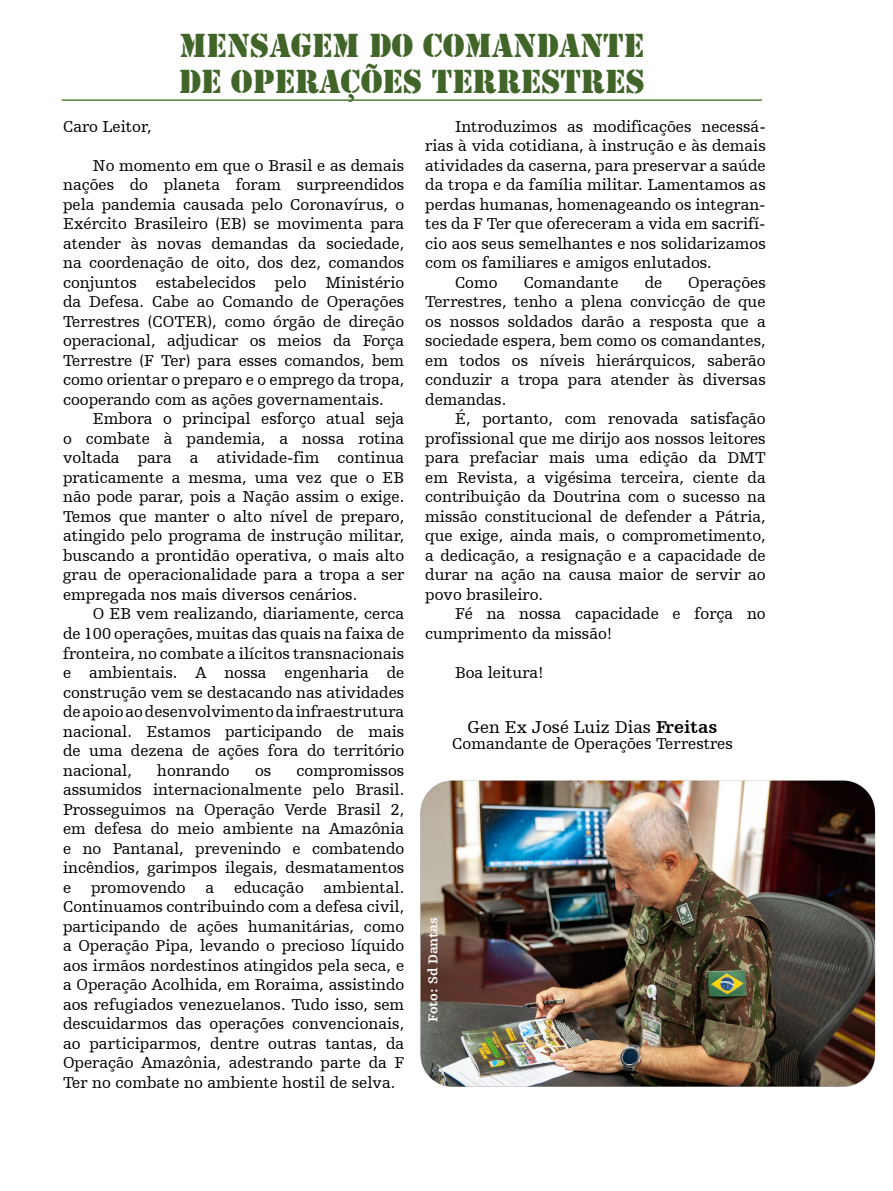
<style>
.page{position:relative;width:893px;height:1191px;background:#fff}
.page>*{position:absolute;margin:0;border:0;box-sizing:border-box;transform-origin:0 0}
.t1{font:34.5px/36px "Army";color:#416529}
.t2{font:18px "Humanist Slabserif 712 BT";color:#000}
.t3{font:16.5px/19.5px "Humanist Slabserif 712 BT";color:#000;text-align:justify}
.t4{font:700 13.5px "Humanist Slabserif 712 BT";color:#fff}
.s1{font-weight:700}
</style>
<div class="page">
<hr style="left:62px;top:99px;width:700px;height:2px;background:#518036">
<img style="left:421px;top:780px;width:455px;height:307px">
<h1 class="t1" style="left:179px;top:28px;width:467px">MENSAGEM DO COMANDANTE<br>DE OPERAÇÕES TERRESTRES</h1>
<p class="t3" style="left:63px;top:116px;width:90px">Caro Leitor,</p>
<p class="t3" style="left:63px;top:155px;width:343px;text-indent:30px">No momento em que o Brasil e as demais nações do planeta foram surpreendidos pela pandemia causada pelo Coronavírus, o Exército Brasileiro (EB) se movimenta para atender às novas demandas da sociedade, na coordenação de oito, dos dez, comandos conjuntos estabelecidos pelo Ministério da Defesa. Cabe ao Comando de Operações Terrestres (COTER), como órgão de direção operacional, adjudicar os meios da Força Terrestre (F Ter) para esses comandos, bem como orientar o preparo e o emprego da tropa, cooperando com as ações governamentais.</p>
<p class="t3" style="left:63px;top:409px;width:343px;text-indent:30px">Embora o principal esforço atual seja o combate à pandemia, a nossa rotina voltada para a atividade-fim continua praticamente a mesma, uma vez que o EB não pode parar, pois a Nação assim o exige.<br>Temos que manter o alto nível de preparo, atingido pelo programa de instrução militar, buscando a prontidão operativa, o mais alto grau de operacionalidade para a tropa a ser empregada nos mais diversos cenários.</p>
<p class="t3" style="left:63px;top:604px;width:343px;text-indent:30px">O EB vem realizando, diariamente, cerca de 100 operações, muitas das quais na faixa de fronteira, no combate a ilícitos transnacionais e ambientais. A nossa engenharia de construção vem se destacando nas atividades de apoio ao desenvolvimento da infraestrutura nacional. Estamos participando de mais de uma dezena de ações fora do território nacional,</p>
<p class="t3" style="left:63px;top:760px;width:343px;text-indent:233px">compromissos assumidos internacionalmente pelo Brasil.<br>Prosseguimos na Operação Verde Brasil 2, em defesa do meio ambiente na Amazônia e no Pantanal, prevenindo e combatendo incêndios, garimpos ilegais, desmatamentos e promovendo a educação ambiental.<br>Continuamos contribuindo com a defesa civil, participando de ações humanitárias, como a Operação Pipa, levando o precioso líquido aos irmãos nordestinos atingidos pela seca, e a Operação Acolhida, em Roraima, assistindo aos refugiados venezuelanos. Tudo isso, sem descuidarmos das operações convencionais, ao participarmos, dentre outras tantas, da Operação Amazônia, adestrando parte da F Ter no combate no ambiente hostil de selva.</p>
<p class="t3" style="left:157px;top:760px;width:74px">honrando</p>
<p class="t3" style="left:255px;top:760px;width:18px">os</p>
<p class="t3" style="left:455px;top:116px;width:312px">Introduzimos as modificações necessá-</p>
<p class="t3" style="left:425px;top:136px;width:342px">rias à vida cotidiana, à instrução e às demais</p>
<p class="t3" style="left:425px;top:155px;width:342px">atividades da caserna, para preservar a saúde</p>
<p class="t3" style="left:425px;top:175px;width:342px">da tropa e da família militar. Lamentamos as</p>
<p class="t3" style="left:425px;top:194px;width:342px">perdas humanas, homenageando os integran-</p>
<p class="t3" style="left:425px;top:214px;width:342px">tes da F Ter que ofereceram a vida em sacrifí-</p>
<p class="t3" style="left:425px;top:233px;width:342px">cio aos seus semelhantes e nos solidarizamos</p>
<p class="t3" style="left:425px;top:253px;width:288px">com os familiares e amigos enlutados.</p>
<p class="t3" style="left:455px;top:272px;width:44px">Como</p>
<p class="t3" style="left:524px;top:272px;width:96px">Comandante</p>
<p class="t3" style="left:645px;top:272px;width:19px">de</p>
<p class="t3" style="left:425px;top:272px;width:342px;text-indent:263px">Operações Terrestres, tenho a plena convicção de que os nossos soldados darão a resposta que a sociedade espera, bem como os comandantes, em todos os níveis hierárquicos, saberão conduzir a tropa para atender às diversas demandas.</p>
<p class="t3" style="left:425px;top:409px;width:342px;text-indent:30px">É, portanto, com renovada satisfação profissional que me dirijo aos nossos leitores para prefaciar mais uma edição da DMT em Revista, a vigésima terceira, ciente da contribuição da Doutrina com o sucesso na missão constitucional de defender a Pátria, que exige, ainda mais, o comprometimento, a dedicação, a resignação e a capacidade de durar na ação na causa maior de servir ao povo brasileiro.</p>
<p class="t3" style="left:425px;top:604px;width:342px;text-indent:30px">Fé na nossa capacidade e força no cumprimento da missão!</p>
<p class="t3" style="left:455px;top:662px;width:90px">Boa leitura!</p>
<p class="t2" style="left:468px;top:715px;width:251px">Gen Ex José Luiz Dias <span class="s1">Freitas</span></p>
<p class="t3" style="left:452px;top:733px;width:282px">Comandante de Operações Terrestres</p>
<p class="t4" style="left:425px;top:1021px;width:106px;rotate:-90deg">Foto: Sd Dantas</p>
</div>
